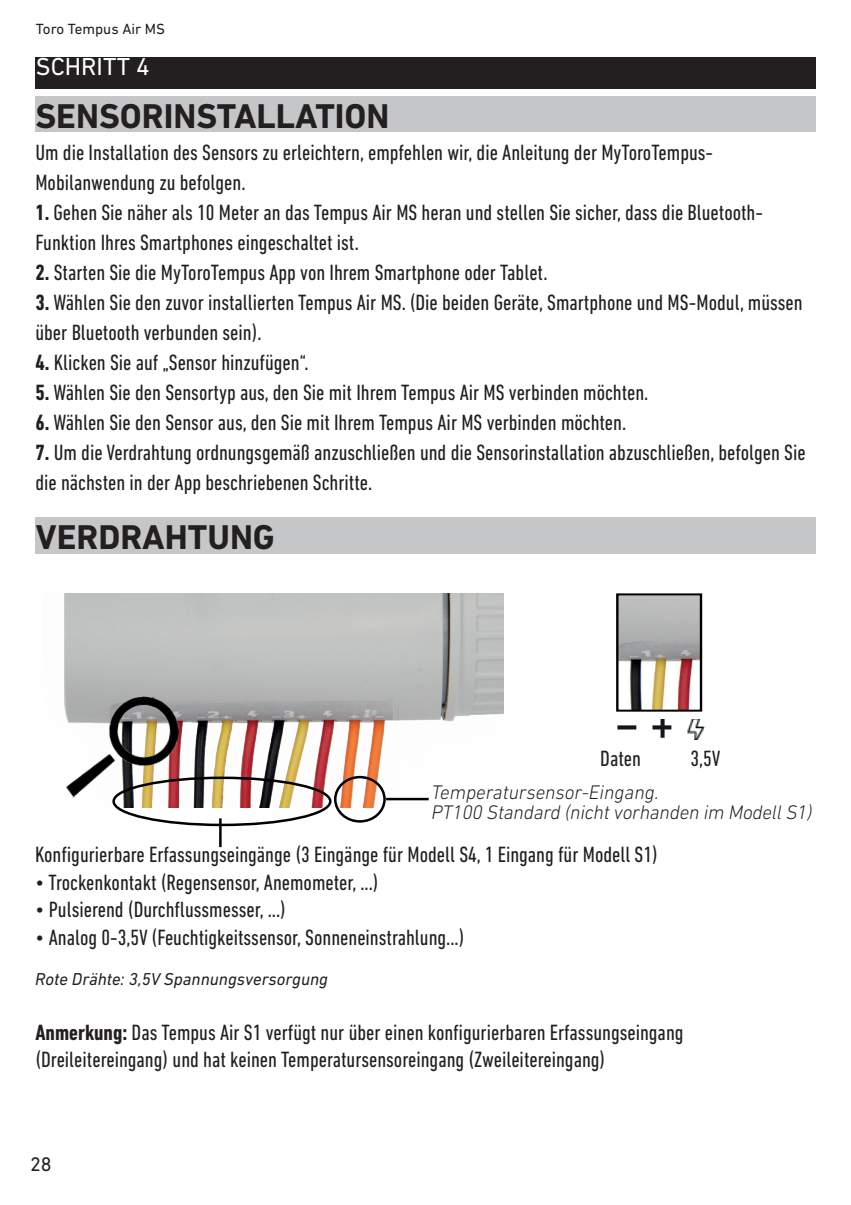
<style>
.page{position:relative;width:851px;height:1205px;background:#fff}
.page>*{position:absolute;margin:0;border:0;box-sizing:border-box;transform-origin:0 0}
.t1{font:700 35px "DIN Next LT Pro";color:#231f20}
.t2{font:25px "DIN Next LT Pro";color:#fff}
.t3{font:condensed 22.5px/30px "DIN Next LT Pro";color:#231f20}
.t4{font:italic 300 20px/20px "DIN Next LT Pro";letter-spacing:-.01em;color:#231f20}
.t5{font:20px "DIN Next LT Pro";color:#231f20}
.t6{font:italic 17.5px "DIN Next LT Pro";color:#231f20}
.t7{font:15px "DIN Next LT Pro";color:#231f20}
.s1{font-weight:700}
</style>
<div class="page">
<div style="left:36px;top:57px;width:779px;height:31px;background:#231f20"></div>
<div style="left:35px;top:97px;width:780px;height:35px;background:#c5c6c8"></div>
<img style="left:64px;top:593px;width:439px;height:214px">
<hr style="left:386px;top:798px;width:42px;height:2px;background:#000">
<img style="left:617px;top:719px;width:89px;height:20px">
<div style="left:334px;top:776px;width:52px;height:46px;border:2px solid #000;border-radius:50%"></div>
<div style="left:112px;top:776px;width:219px;height:50px;border:2px solid #000;border-radius:50%"></div>
<hr style="left:219px;top:818px;width:2px;height:29px;background:#000">
<img style="left:619px;top:596px;width:80px;height:113px">
<div style="left:616px;top:593px;width:86px;height:119px;border:2px solid #000"></div>
<img style="left:65px;top:689px;width:117px;height:119px">
<div style="left:36px;top:517px;width:779px;height:37px;background:#c5c6c8"></div>
<p class="t7" style="left:36px;top:20px;width:131px">Toro Tempus Air MS</p>
<p class="t2" style="left:36px;top:53px;width:115px">SCHRITT 4</p>
<h1 class="t1" style="left:35px;top:95px;width:355px">SENSORINSTALLATION</h1>
<p class="t3" style="left:35px;top:138px;width:679px">Um die Installation des Sensors zu erleichtern, empfehlen wir, die Anleitung der MyToroTempus-<br>Mobilanwendung zu befolgen.</p>
<p class="t3" style="left:35px;top:198px;width:729px"><span class="s1">1.</span> Gehen Sie näher als 10 Meter an das Tempus Air MS heran und stellen Sie sicher, dass die Bluetooth-<br>Funktion Ihres Smartphones eingeschaltet ist.</p>
<p class="t3" style="left:35px;top:258px;width:513px"><span class="s1">2.</span> Starten Sie die MyToroTempus App von Ihrem Smartphone oder Tablet.</p>
<p class="t3" style="left:35px;top:288px;width:768px"><span class="s1">3.</span> Wählen Sie den zuvor installierten Tempus Air MS. (Die beiden Geräte, Smartphone und MS-Modul, müssen über Bluetooth verbunden sein).</p>
<p class="t3" style="left:35px;top:348px;width:274px"><span class="s1">4.</span> Klicken Sie auf „Sensor hinzufügen“.</p>
<p class="t3" style="left:35px;top:378px;width:614px"><span class="s1">5.</span> Wählen Sie den Sensortyp aus, den Sie mit Ihrem Tempus Air MS verbinden möchten.</p>
<p class="t3" style="left:35px;top:408px;width:592px"><span class="s1">6.</span> Wählen Sie den Sensor aus, den Sie mit Ihrem Tempus Air MS verbinden möchten.</p>
<p class="t3" style="left:35px;top:438px;width:771px"><span class="s1">7.</span> Um die Verdrahtung ordnungsgemäß anzuschließen und die Sensorinstallation abzuschließen, befolgen Sie die nächsten in der App beschriebenen Schritte.</p>
<h1 class="t1" style="left:36px;top:516px;width:240px">VERDRAHTUNG</h1>
<p class="t3" style="left:600px;top:743px;width:42px">Daten</p>
<p class="t3" style="left:690px;top:743px;width:32px">3,5V</p>
<p class="t4" style="left:431px;top:782px;width:383px">Temperatursensor-Eingang.<br>PT100 Standard (nicht vorhanden im Modell S1)</p>
<p class="t3" style="left:35px;top:839px;width:624px">Konfigurierbare Erfassungseingänge (3 Eingänge für Modell S4, 1 Eingang für Modell S1)</p>
<p class="t3" style="left:35px;top:867px;width:345px">• Trockenkontakt (Regensensor, Anemometer, ...)</p>
<p class="t3" style="left:35px;top:894px;width:252px">• Pulsierend (Durchflussmesser, ...)</p>
<p class="t3" style="left:35px;top:922px;width:431px">• Analog 0-3,5V (Feuchtigkeitssensor, Sonneneinstrahlung...)</p>
<p class="t6" style="left:35px;top:968px;width:294px">Rote Drähte: 3,5V Spannungsversorgung</p>
<p class="t3" style="left:35px;top:1019px;width:649px;line-height:27px"><span class="s1">Anmerkung:</span> Das Tempus Air S1 verfügt nur über einen konfigurierbaren Erfassungseingang (Dreileitereingang) und hat keinen Temperatursensoreingang (Zweileitereingang)</p>
<p class="t5" style="left:30px;top:1152px;width:23px">28</p>
</div>
